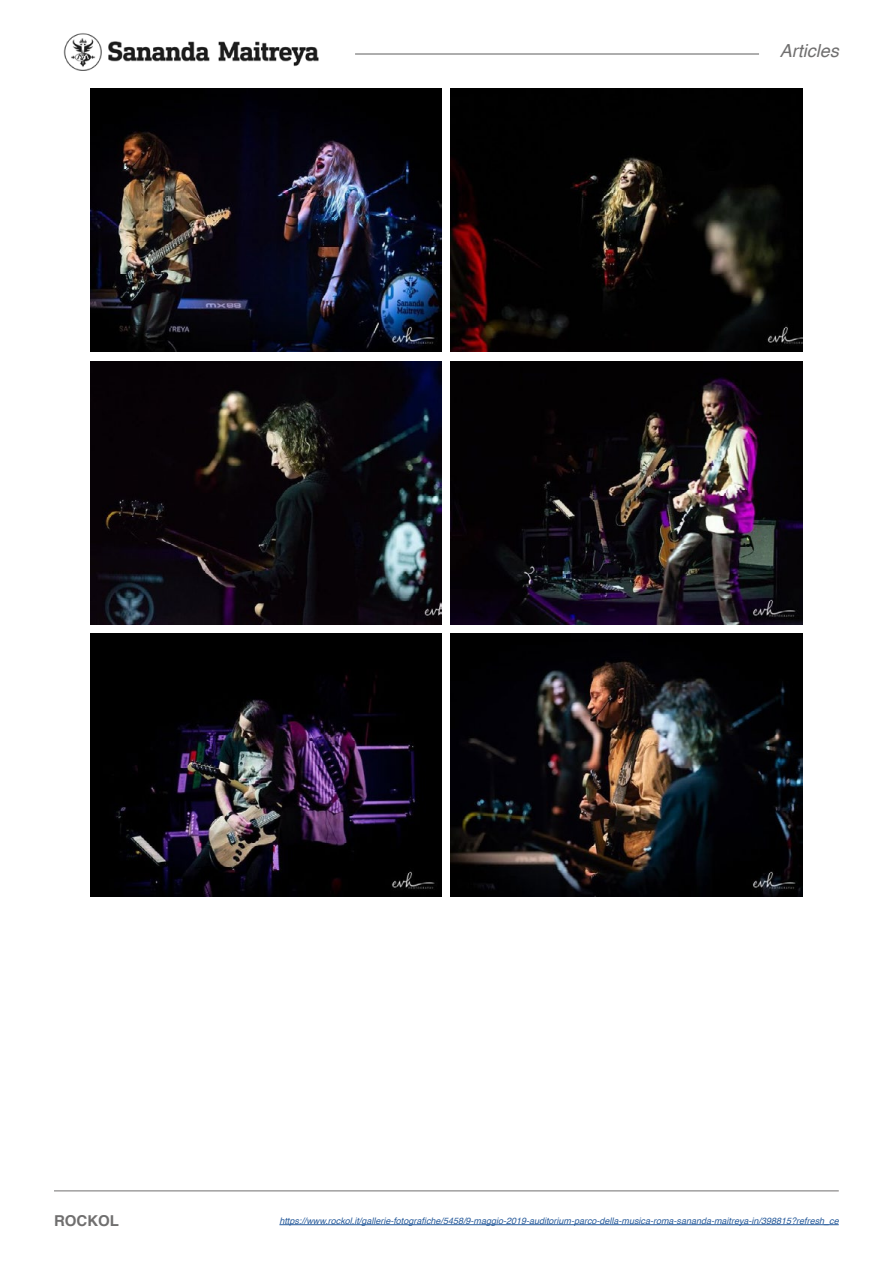
<style>
.page{position:relative;width:893px;height:1263px;background:#fff}
.page>*{position:absolute;margin:0;border:0;box-sizing:border-box;transform-origin:0 0}
.t1{font:italic 18px "Helvetica";color:#706f6f}
.t2{font:700 15px "Helvetica";color:#706f6f}
.t3{font:italic 9px "Helvetica";color:#275b9b}
</style>
<div class="page">
<img style="left:63px;top:33px;width:256px;height:38px">
<hr style="left:355px;top:53px;width:404px;height:2px;background:#706f6f">
<hr style="left:54px;top:1190px;width:785px;height:1px;background:#706f6f">
<hr style="left:279px;top:1224px;width:560px;height:1px;background:#275b9b">
<img style="left:91px;top:361px;width:351px;height:264px">
<img style="left:91px;top:88px;width:351px;height:264px">
<img style="left:91px;top:633px;width:351px;height:264px">
<img style="left:451px;top:361px;width:351px;height:264px">
<img style="left:451px;top:88px;width:351px;height:264px">
<img style="left:451px;top:633px;width:351px;height:264px">
<h1 class="t1" style="left:780px;top:36px;width:61px">Articles</h1>
<h2 class="t2" style="left:54px;top:1209px;width:66px">ROCKOL</h2>
<p class="t3" style="left:279px;top:1214px;width:561px">https://www.rockol.it/gallerie-fotografiche/5458/9-maggio-2019-auditorium-parco-della-musica-roma-sananda-maitreya-in/398815?refresh_ce</p>
</div>
